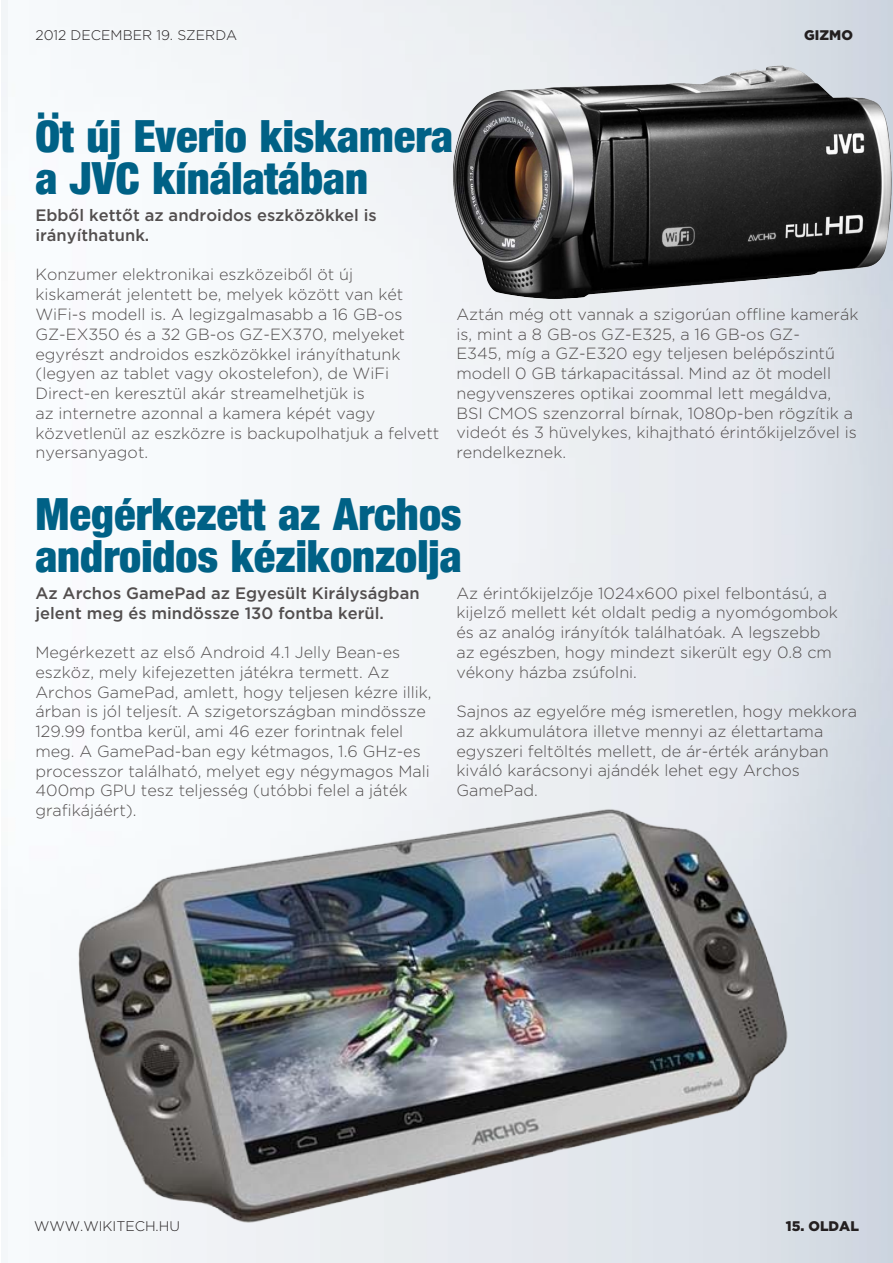
<style>
.page{position:relative;width:893px;height:1263px;background:#fff}
.page>*{position:absolute;margin:0;border:0;box-sizing:border-box;transform-origin:0 0}
.cimlap_hasab{font:44.4px/42px "Harvest";color:#006186}
.text{font:500 16.5px/19.8px "Gotham";color:#524e4e}
.text-2{font:300 16.2px/19.8px "Gotham";color:#524e4e}
.text_datum{font:300 13.95px "Gotham";color:#231f20}
.text_www{font:300 13.95px "Gotham";color:#231f20}
.text_oldalszam{font:900 13.95px "Gotham";color:#231f20}
.text_tartalom{font:900 13.95px "Gotham";color:#231f20}
</style>
<div class="page">
<img style="left:57px;top:784px;width:753px;height:461px">
<img style="left:434px;top:54px;width:459px;height:263px">
<p class="text_datum" style="left:35px;top:27px;width:203px">2012 DECEMBER 19. SZERDA</p>
<p class="text_tartalom" style="left:804px;top:27px;width:50px">GIZMO</p>
<p class="cimlap_hasab" style="left:35px;top:115px;width:419px">Öt új Everio kiskamera a JVC kínálatában</p>
<p class="text" style="left:35px;top:205px;width:343px">Ebből kettőt az androidos eszközökkel is irányíthatunk.</p>
<p class="text-2" style="left:35px;top:264px;width:405px">Konzumer elektronikai eszközeiből öt új kiskamerát jelentett be, melyek között van két WiFi-s modell is. A legizgalmasabb a 16 GB-os GZ-EX350 és a 32 GB-os GZ-EX370, melyeket egyrészt androidos eszközökkel irányíthatunk (legyen az tablet vagy okostelefon), de WiFi Direct-en keresztül akár streamelhetjük is<br>az internetre azonnal a kamera képét vagy közvetlenül az eszközre is backupolhatjuk a felvett nyersanyagot.</p>
<p class="text-2" style="left:456px;top:304px;width:404px">Aztán még ott vannak a szigorúan offline kamerák is, mint a 8 GB-os GZ-E325, a 16 GB-os GZ-<br>E345, míg a GZ-E320 egy teljesen belépőszintű modell 0 GB tárkapacitással. Mind az öt modell negyvenszeres optikai zoommal lett megáldva, BSI CMOS szenzorral bírnak, 1080p-ben rögzítik a videót és 3 hüvelykes, kihajtható érintőkijelzővel is rendelkeznek.</p>
<p class="cimlap_hasab" style="left:35px;top:493px;width:428px">Megérkezett az Archos androidos kézikonzolja</p>
<p class="text" style="left:35px;top:583px;width:386px">Az Archos GamePad az Egyesült Királyságban jelent meg és mindössze 130 fontba kerül.</p>
<p class="text-2" style="left:35px;top:642px;width:398px">Megérkezett az első Android 4.1 Jelly Bean-es eszköz, mely kifejezetten játékra termett. Az Archos GamePad, amlett, hogy teljesen kézre illik, árban is jól teljesít. A szigetországban mindössze 129.99 fontba kerül, ami 46 ezer forintnak felel meg. A GamePad-ban egy kétmagos, 1.6 GHz-es processzor található, melyet egy négymagos Mali 400mp GPU tesz teljesség (utóbbi felel a játék grafikájáért).</p>
<p class="text-2" style="left:456px;top:582px;width:383px">Az érintőkijelzője 1024x600 pixel felbontású, a kijelző mellett két oldalt pedig a nyomógombok és az analóg irányítók találhatóak. A legszebb az egészben, hogy mindezt sikerült egy 0.8 cm vékony házba zsúfolni.</p>
<p class="text-2" style="left:456px;top:701px;width:402px">Sajnos az egyelőre még ismeretlen, hogy mekkora az akkumulátora illetve mennyi az élettartama egyszeri feltöltés mellett, de ár-érték arányban kiváló karácsonyi ajándék lehet egy Archos GamePad.</p>
<p class="text_www" style="left:34px;top:1218px;width:148px">WWW.WIKITECH.HU</p>
<p class="text_oldalszam" style="left:786px;top:1217px;width:75px">15. OLDAL</p>
</div>
